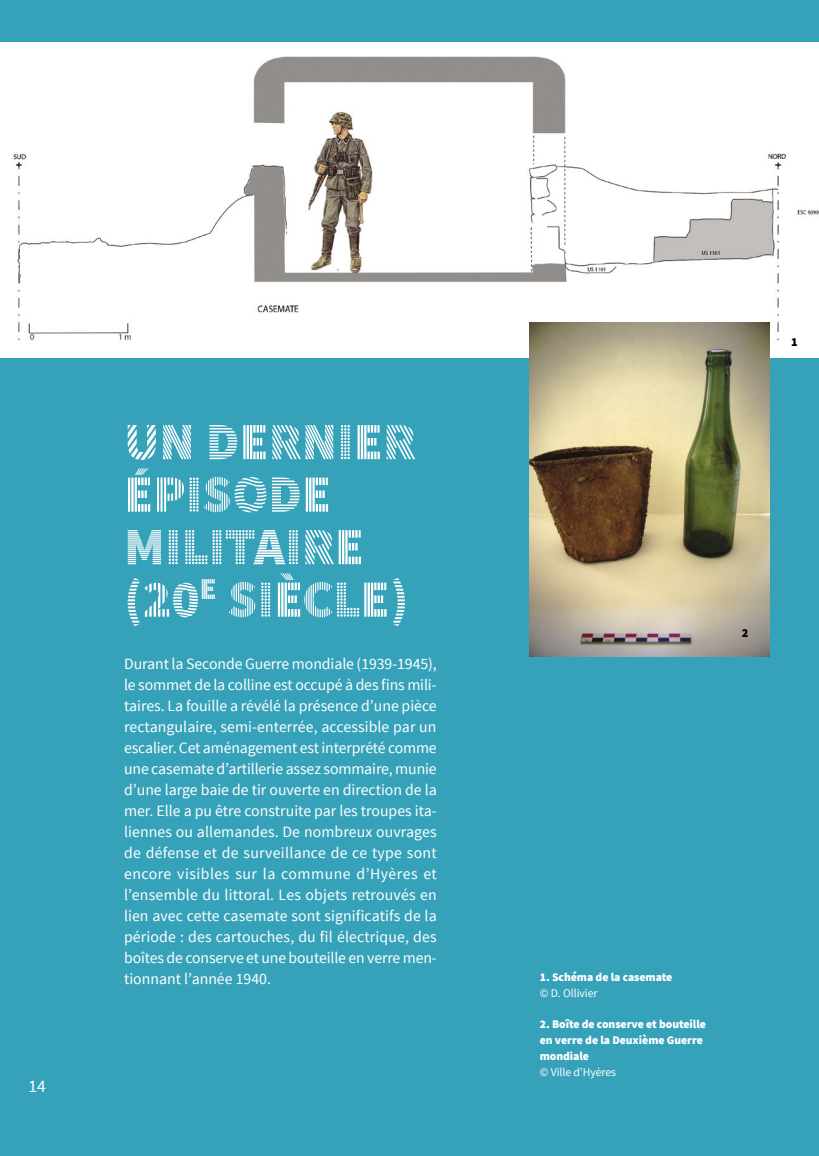
<style>
.page{position:relative;width:819px;height:1156px;background:#36a2ba}
.page>*{position:absolute;margin:0;border:0;box-sizing:border-box;transform-origin:0 0}
.t1{font:900 52.5px/52.5px "Source Sans Pro DISPLAYV2";color:#fff}
.t2{font:17.5px "Source Sans Pro";color:#fff}
.t3{font:15.75px/21px "Source Sans Pro";letter-spacing:-.01em;color:#fff;text-align:justify}
.t4{font:900 12.25px "Source Sans Pro";color:#000}
.t5{font:900 11.72px/15.8px "Source Sans Pro";letter-spacing:-.005em;color:#fff}
.t6{font:11.72px "Source Sans Pro";letter-spacing:-.005em;color:#fff}
</style>
<div class="page">
<div style="left:0;top:42px;width:819px;height:315px;background:#fff"></div>
<img style="left:13px;top:56px;width:806px;height:287px">
<img style="left:530px;top:323px;width:239px;height:333px">
<p class="t2" style="left:28px;top:1075px;width:19px">14</p>
<h1 class="t1" style="left:124px;top:417px;width:293px">UN DERNIER<br>ÉPISODE<br>MILITAIRE (20<sup>e</sup> SIÈCLE)</h1>
<p class="t3" style="left:124px;top:654px;width:314px">Durant la Seconde Guerre mondiale (1939-1945), le sommet de la colline est occupé à des fins mili&shy;taires. La fouille a révélé la présence d’une pièce rectangulaire, semi-enterrée, accessible par un escalier. Cet aménagement est interprété comme une casemate d’artillerie assez sommaire, munie d’une large baie de tir ouverte en direction de la mer. Elle a pu être construite par les troupes ita&shy;liennes ou allemandes. De nombreux ouvrages de défense et de surveillance de ce type sont encore visibles sur la commune d’Hyères et l’ensemble du littoral. Les objets retrouvés en lien avec cette casemate sont significatifs de la période : des cartouches, du fil électrique, des boîtes de conserve et une bouteille en verre men&shy;tionnant l’année 1940.</p>
<p class="t4" style="left:791px;top:333px;width:8px">1</p>
<p class="t4" style="left:741px;top:625px;width:8px">2</p>
<p class="t5" style="left:539px;top:969px;width:134px">1. Schéma de la casemate</p>
<p class="t6" style="left:539px;top:986px;width:59px">© D. Ollivier</p>
<p class="t5" style="left:539px;top:1016px;width:168px">2. Boîte de conserve et bouteille en verre de la Deuxième Guerre mondiale</p>
<p class="t6" style="left:539px;top:1064px;width:78px">© Ville d’Hyères</p>
</div>
